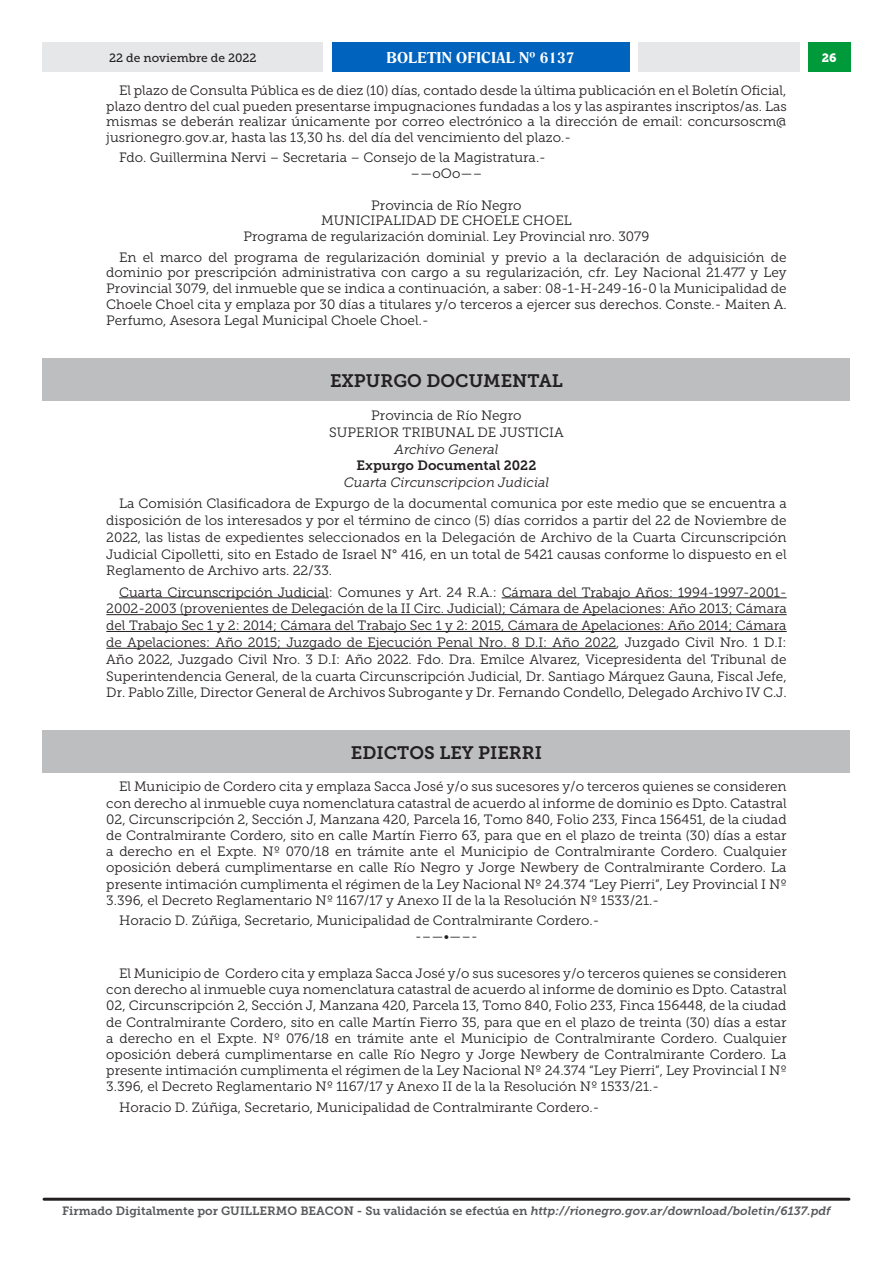
<style>
.page{position:relative;width:893px;height:1263px;background:#fff}
.page>*{position:absolute;margin:0;border:0;box-sizing:border-box;transform-origin:0 0}
.t1{font:18px "Museo Slab 700";color:#231f20}
.t2{font:700 15px "Romana BT";color:#fff}
.Texto_Base{font:13.5px/16.2px "Museo Slab 300";color:#231f20;text-align:justify}
.Encabezados_centrado{font:13.5px "Museo Slab 300";color:#231f20}
.Italica_departamento{font:italic 13.5px "Museo Slab 300";color:#231f20}
.Negrita_encabezados{font:13.5px "Museo Slab 700";color:#231f20}
.t3{font:12px "Museo Slab 700";color:#58595b}
.t4{font:12px "Museo Slab 500";color:#231f20}
.t5{font:12px "Museo Slab 900";color:#fff}
.s1{font-style:italic}
</style>
<div class="page">
<div style="left:638px;top:43px;width:161px;height:29px;background:#e6e7e8"></div>
<div style="left:332px;top:43px;width:297px;height:29px;background:#0063be"></div>
<div style="left:808px;top:43px;width:42px;height:29px;background:#009a3b"></div>
<div style="left:43px;top:43px;width:280px;height:29px;background:#e6e7e8"></div>
<hr style="left:44px;top:1198px;width:805px;height:3px;background:#231f20">
<hr style="left:119px;top:597px;width:210px;height:1px;background:#231f20">
<hr style="left:502px;top:597px;width:285px;height:1px;background:#231f20">
<hr style="left:106px;top:614px;width:681px;height:1px;background:#231f20">
<hr style="left:106px;top:631px;width:681px;height:1px;background:#231f20">
<hr style="left:106px;top:648px;width:510px;height:1px;background:#231f20">
<div style="left:43px;top:359px;width:807px;height:42px;background:#bcbec0"></div>
<div style="left:43px;top:731px;width:807px;height:42px;background:#bcbec0"></div>
<p class="t4" style="left:109px;top:51px;width:149px">22 de noviembre de 2022</p>
<p class="t2" style="left:387px;top:48px;width:189px">BOLETIN OFICIAL Nº 6137</p>
<p class="t5" style="left:822px;top:51px;width:16px">26</p>
<p class="Texto_Base" style="left:106px;top:83px;width:682px;line-height:15.6px;text-indent:13px">El plazo de Consulta Pública es de diez (10) días, contado desde la última publicación en el Boletín Oficial, plazo dentro del cual pueden presentarse impugnaciones fundadas a los y las aspirantes inscriptos/as. Las mismas se deberán realizar únicamente por correo electrónico a la dirección de email: concursoscm@ jusrionegro.gov.ar, hasta las 13,30 hs. del día del vencimiento del plazo.-</p>
<p class="Texto_Base" style="left:119px;top:149px;width:428px">Fdo. Guillermina Nervi – Secretaria – Consejo de la Magistratura.-</p>
<p class="Encabezados_centrado" style="left:411px;top:166px;width:73px">–—oOo—–</p>
<p class="Encabezados_centrado" style="left:371px;top:197px;width:152px">Provincia de Río Negro</p>
<p class="Encabezados_centrado" style="left:321px;top:213px;width:252px">MUNICIPALIDAD DE CHOELE CHOEL</p>
<p class="Encabezados_centrado" style="left:244px;top:229px;width:407px">Programa de regularización dominial. Ley Provincial nro. 3079</p>
<p class="Texto_Base" style="left:106px;top:249px;width:682px;text-indent:13px">En el marco del programa de regularización dominial y previo a la declaración de adquisición de dominio por prescripción administrativa con cargo a su regularización, cfr. Ley Nacional 21.477 y Ley Provincial 3079, del inmueble que se indica a continuación, a saber: 08-1-H-249-16-0 la Municipalidad de Choele Choel cita y emplaza por 30 días a titulares y/o terceros a ejercer sus derechos. Conste.- Maiten A.<br>Perfumo, Asesora Legal Municipal Choele Choel.-</p>
<p class="t1" style="left:330px;top:370px;width:234px">EXPURGO DOCUMENTAL</p>
<p class="Encabezados_centrado" style="left:371px;top:408px;width:152px">Provincia de Río Negro</p>
<p class="Encabezados_centrado" style="left:329px;top:425px;width:236px">SUPERIOR TRIBUNAL DE JUSTICIA</p>
<p class="Italica_departamento" style="left:394px;top:442px;width:106px">Archivo General</p>
<p class="Negrita_encabezados" style="left:357px;top:458px;width:181px">Expurgo Documental 2022</p>
<p class="Italica_departamento" style="left:344px;top:475px;width:207px">Cuarta Circunscripcion Judicial</p>
<p class="Texto_Base" style="left:106px;top:495px;width:682px;line-height:16.8px;text-indent:13px">La Comisión Clasificadora de Expurgo de la documental comunica por este medio que se encuentra a disposición de los interesados y por el término de cinco (5) días corridos a partir del 22 de Noviembre de 2022, las listas de expedientes seleccionados en la Delegación de Archivo de la Cuarta Circunscripción Judicial Cipolletti, sito en Estado de Israel N° 416, en un total de 5421 causas conforme lo dispuesto en el Reglamento de Archivo arts. 22/33.</p>
<p class="Texto_Base" style="left:106px;top:583px;width:682px;line-height:16.8px;text-indent:13px">Cuarta Circunscripción Judicial: Comunes y Art. 24 R.A.: Cámara del Trabajo Años: 1994-1997-2001- 2002-2003 (provenientes de Delegación de la II Circ. Judicial); Cámara de Apelaciones: Año 2013; Cámara del Trabajo Sec 1 y 2: 2014; Cámara del Trabajo Sec 1 y 2: 2015, Cámara de Apelaciones: Año 2014; Cámara de Apelaciones: Año 2015; Juzgado de Ejecución Penal Nro. 8 D.I: Año 2022, Juzgado Civil Nro. 1 D.I:<br>Año 2022, Juzgado Civil Nro. 3 D.I: Año 2022. Fdo. Dra. Emilce Alvarez, Vicepresidenta del Tribunal de Superintendencia General, de la cuarta Circunscripción Judicial, Dr. Santiago Márquez Gauna, Fiscal Jefe, Dr. Pablo Zille, Director General de Archivos Subrogante y Dr. Fernando Condello, Delegado Archivo IV C.J.</p>
<p class="t1" style="left:351px;top:742px;width:193px">EDICTOS LEY PIERRI</p>
<p class="Texto_Base" style="left:106px;top:779px;width:682px;text-indent:13px">El Municipio de Cordero cita y emplaza Sacca José y/o sus sucesores y/o terceros quienes se consideren con derecho al inmueble cuya nomenclatura catastral de acuerdo al informe de dominio es Dpto. Catastral 02, Circunscripción 2, Sección J, Manzana 420, Parcela 16, Tomo 840, Folio 233, Finca 156451, de la ciudad de Contralmirante Cordero, sito en calle Martín Fierro 63, para que en el plazo de treinta (30) días a estar a derecho en el Expte. Nº 070/18 en trámite ante el Municipio de Contralmirante Cordero. Cualquier oposición deberá cumplimentarse en calle Río Negro y Jorge Newbery de Contralmirante Cordero. La presente intimación cumplimenta el régimen de la Ley Nacional Nº 24.374 “Ley Pierri”, Ley Provincial I Nº 3.396, el Decreto Reglamentario Nº 1167/17 y Anexo II de la la Resolución Nº 1533/21.-</p>
<p class="Texto_Base" style="left:119px;top:912px;width:482px">Horacio D. Zúñiga, Secretario, Municipalidad de Contralmirante Cordero.-</p>
<p class="Encabezados_centrado" style="left:415px;top:929px;width:64px">-–—•—–-</p>
<p class="Texto_Base" style="left:106px;top:965px;width:682px;text-indent:13px">El Municipio de Cordero cita y emplaza Sacca José y/o sus sucesores y/o terceros quienes se consideren con derecho al inmueble cuya nomenclatura catastral de acuerdo al informe de dominio es Dpto. Catastral 02, Circunscripción 2, Sección J, Manzana 420, Parcela 13, Tomo 840, Folio 233, Finca 156448, de la ciudad de Contralmirante Cordero, sito en calle Martín Fierro 35, para que en el plazo de treinta (30) días a estar a derecho en el Expte. Nº 076/18 en trámite ante el Municipio de Contralmirante Cordero. Cualquier oposición deberá cumplimentarse en calle Río Negro y Jorge Newbery de Contralmirante Cordero. La presente intimación cumplimenta el régimen de la Ley Nacional Nº 24.374 “Ley Pierri”, Ley Provincial I Nº 3.396, el Decreto Reglamentario Nº 1167/17 y Anexo II de la la Resolución Nº 1533/21.-</p>
<p class="Texto_Base" style="left:119px;top:1099px;width:482px">Horacio D. Zúñiga, Secretario, Municipalidad de Contralmirante Cordero.-</p>
<p class="t3" style="left:62px;top:1204px;width:770px">Firmado Digitalmente por GUILLERMO BEACON - Su validación se efectúa en <span class="s1">http://rionegro.gov.ar/download/boletin/6137.pdf</span></p>
</div>
